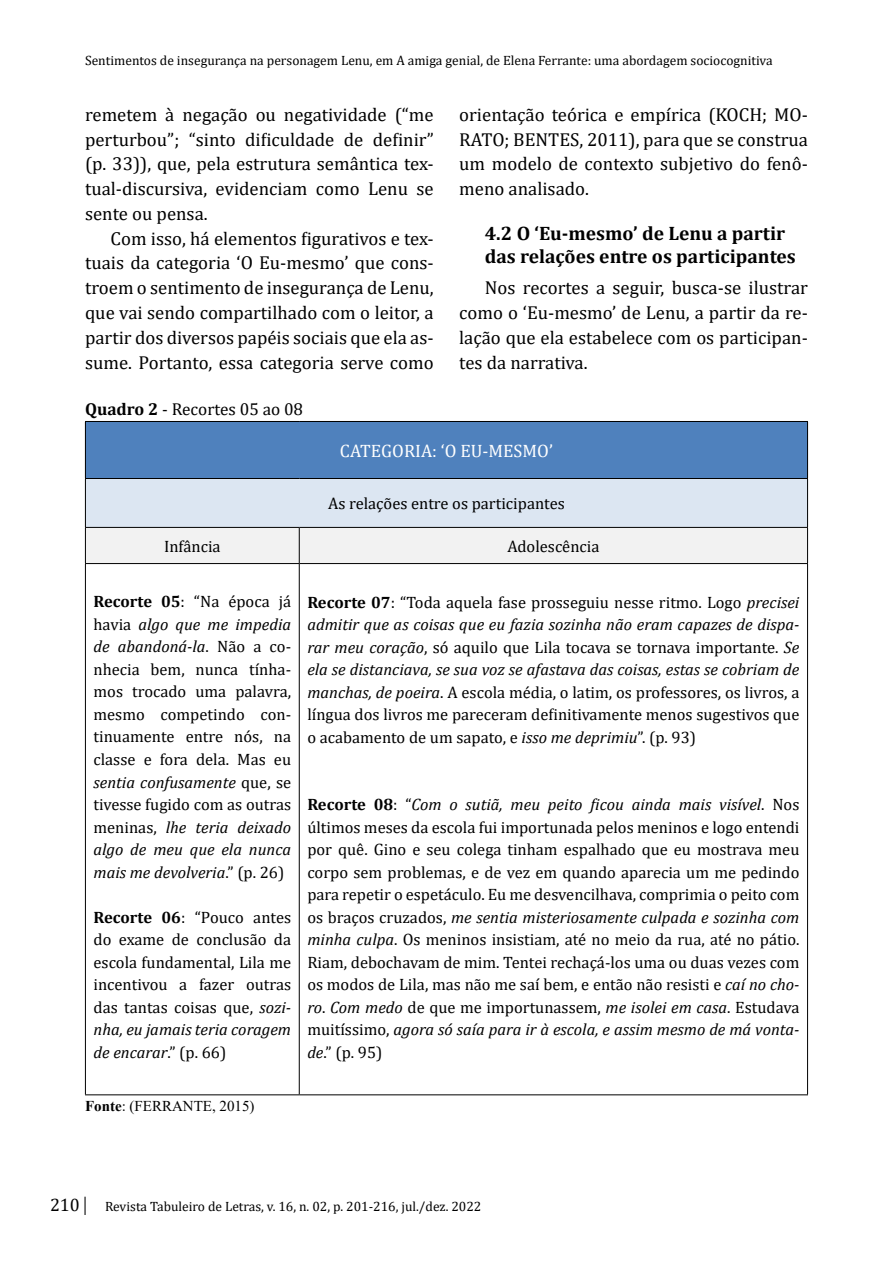
<style>
.page{position:relative;width:893px;height:1276px;background:#fff}
.page>*{position:absolute;margin:0;border:0;box-sizing:border-box;transform-origin:0 0}
.t1{font:700 19.5px/23.4px "Cambria";color:#000}
.t2{font:18.75px/24.8px "Cambria";color:#000;text-align:justify}
.t3{font:18px "Cambria";color:#fff}
.t4{font:18px "Cambria";color:#000}
.t5{font:17.25px "Cambria";color:#000}
.t6{font:16.5px/22.5px "Cambria";color:#000;text-align:justify}
.t7{font:15px "Times New Roman";color:#000}
.t8{font:13.5px "Cambria";color:#000}
.s1{font-weight:700}
.s2{font-style:italic}
</style>
<div class="page">
<svg style="left:85px;top:1196px;width:1px;height:19px"></svg>
<div style="left:85px;top:421px;width:722px;height:57px;background:#4f81bd"></div>
<div style="left:85px;top:478px;width:722px;height:49px;background:#dce6f2"></div>
<div style="left:86px;top:528px;width:721px;height:35px;background:#f2f2f2"></div>
<hr style="left:85px;top:421px;width:214px;height:1px;background:#000">
<hr style="left:299px;top:421px;width:509px;height:1px;background:#000">
<hr style="left:85px;top:478px;width:214px;height:1px;background:#000">
<hr style="left:299px;top:478px;width:509px;height:1px;background:#000">
<hr style="left:85px;top:527px;width:214px;height:1px;background:#000">
<hr style="left:299px;top:527px;width:509px;height:1px;background:#000">
<hr style="left:85px;top:563px;width:214px;height:1px;background:#000">
<hr style="left:299px;top:563px;width:509px;height:1px;background:#000">
<hr style="left:85px;top:1094px;width:214px;height:1px;background:#000">
<hr style="left:299px;top:1094px;width:509px;height:1px;background:#000">
<hr style="left:85px;top:422px;width:1px;height:56px;background:#000">
<hr style="left:85px;top:479px;width:1px;height:48px;background:#000">
<hr style="left:85px;top:528px;width:1px;height:35px;background:#000">
<hr style="left:85px;top:564px;width:1px;height:530px;background:#000">
<hr style="left:807px;top:422px;width:1px;height:56px;background:#000">
<hr style="left:807px;top:479px;width:1px;height:48px;background:#000">
<hr style="left:299px;top:528px;width:1px;height:35px;background:#000">
<hr style="left:807px;top:528px;width:1px;height:35px;background:#000">
<hr style="left:299px;top:564px;width:1px;height:530px;background:#000">
<hr style="left:807px;top:564px;width:1px;height:530px;background:#000">
<p class="t8" style="left:85px;top:52px;width:689px">Sentimentos de insegurança na personagem Lenu, em A amiga genial, de Elena Ferrante: uma abordagem sociocognitiva</p>
<p class="t2" style="left:85px;top:102px;width:350px">remetem à negação ou negatividade (“me perturbou”; “sinto dificuldade de definir” (p. 33)), que, pela estrutura semântica tex&shy;tual-discursiva, evidenciam como Lenu se sente ou pensa.</p>
<p class="t2" style="left:85px;top:226px;width:350px;text-indent:26px">Com isso, há elementos figurativos e tex&shy;tuais da categoria ‘O Eu-mesmo’ que cons&shy;troem o sentimento de insegurança de Lenu, que vai sendo compartilhado com o leitor, a partir dos diversos papéis sociais que ela as&shy;sume. Portanto, essa categoria serve como</p>
<p class="t5" style="left:85px;top:399px;width:220px"><span class="s1">Quadro 2</span> - Recortes 05 ao 08</p>
<p class="t2" style="left:459px;top:102px;width:350px">orientação teórica e empírica (KOCH; MO-RATO; BENTES, 2011), para que se construa um modelo de contexto subjetivo do fenô&shy;meno analisado.</p>
<p class="t1" style="left:485px;top:221px;width:313px">4.2 O ‘Eu-mesmo’ de Lenu a partir das relações entre os participantes</p>
<p class="t2" style="left:459px;top:275px;width:350px;text-indent:26px">Nos recortes a seguir, busca-se ilustrar como o ‘Eu-mesmo’ de Lenu, a partir da re&shy;lação que ela estabelece com os participan&shy;tes da narrativa.</p>
<p class="t3" style="left:340px;top:440px;width:215px">CATEGORIA: ‘O EU-MESMO’</p>
<p class="t6" style="left:328px;top:492px;width:238px">As relações entre os participantes</p>
<p class="t6" style="left:164px;top:535px;width:58px">Infância</p>
<p class="t6" style="left:507px;top:535px;width:94px">Adolescência</p>
<p class="t6" style="left:94px;top:590px;width:199px"><span class="s1">Recorte 05</span>: “Na época já havia <span class="s2">algo que me impedia de abandoná-la</span>. Não a co&shy;nhecia bem, nunca tínha&shy;mos trocado uma palavra, mesmo competindo con&shy;tinuamente entre nós, na classe e fora dela. Mas eu <span class="s2">sentia confusamente</span> que, se tivesse fugido com as outras meninas, <span class="s2">lhe teria deixado algo de meu que ela nunca mais me devolveria</span>.” (p. 26)</p>
<p class="t6" style="left:94px;top:905px;width:199px"><span class="s1">Recorte 06</span>: “Pouco antes do exame de conclusão da escola fundamental, Lila me incentivou a fazer outras das tantas coisas que, <span class="s2">sozi&shy;nha, eu jamais teria coragem de encarar</span>.” (p. 66)</p>
<p class="t7" style="left:85px;top:1096px;width:171px"><span class="s1">Fonte</span>: (FERRANTE, 2015)</p>
<p class="t6" style="left:307px;top:590px;width:494px"><span class="s1">Recorte 07</span>: “Toda aquela fase prosseguiu nesse ritmo. Logo <span class="s2">precisei admitir que as coisas que eu fazia sozinha não eram capazes de dispa&shy;rar meu coração</span>, só aquilo que Lila tocava se tornava importante. <span class="s2">Se ela se distanciava, se sua voz se afastava das coisas, estas se cobriam de manchas, de poeira</span>. A escola média, o latim, os professores, os livros, a língua dos livros me pareceram definitivamente menos sugestivos que o acabamento de um sapato, e <span class="s2">isso me deprimiu</span>”. (p. 93)</p>
<p class="t6" style="left:307px;top:793px;width:494px"><span class="s1">Recorte 08</span>: “<span class="s2">Com o sutiã, meu peito ficou ainda mais visível</span>. Nos últimos meses da escola fui importunada pelos meninos e logo entendi por quê. Gino e seu colega tinham espalhado que eu mostrava meu corpo sem problemas, e de vez em quando aparecia um me pedindo para repetir o espetáculo. Eu me desvencilhava, comprimia o peito com os braços cruzados, <span class="s2">me sentia misteriosamente culpada e sozinha com minha culpa</span>. Os meninos insistiam, até no meio da rua, até no pátio.<br>Riam, debochavam de mim. Tentei rechaçá-los uma ou duas vezes com os modos de Lila, mas não me saí bem, e então não resisti e <span class="s2">caí no cho&shy;ro</span>. <span class="s2">Com medo</span> de que me importunassem, <span class="s2">me isolei em casa</span>. Estudava muitíssimo, <span class="s2">agora só saía para ir à escola, e assim mesmo de má vonta&shy;de</span>.” (p. 95)</p>
<p class="t4" style="left:50px;top:1194px;width:31px">210</p>
<p class="t8" style="left:105px;top:1198px;width:378px">Revista Tabuleiro de Letras, v. 16, n. 02, p. 201-216, jul./dez. 2022</p>
</div>
